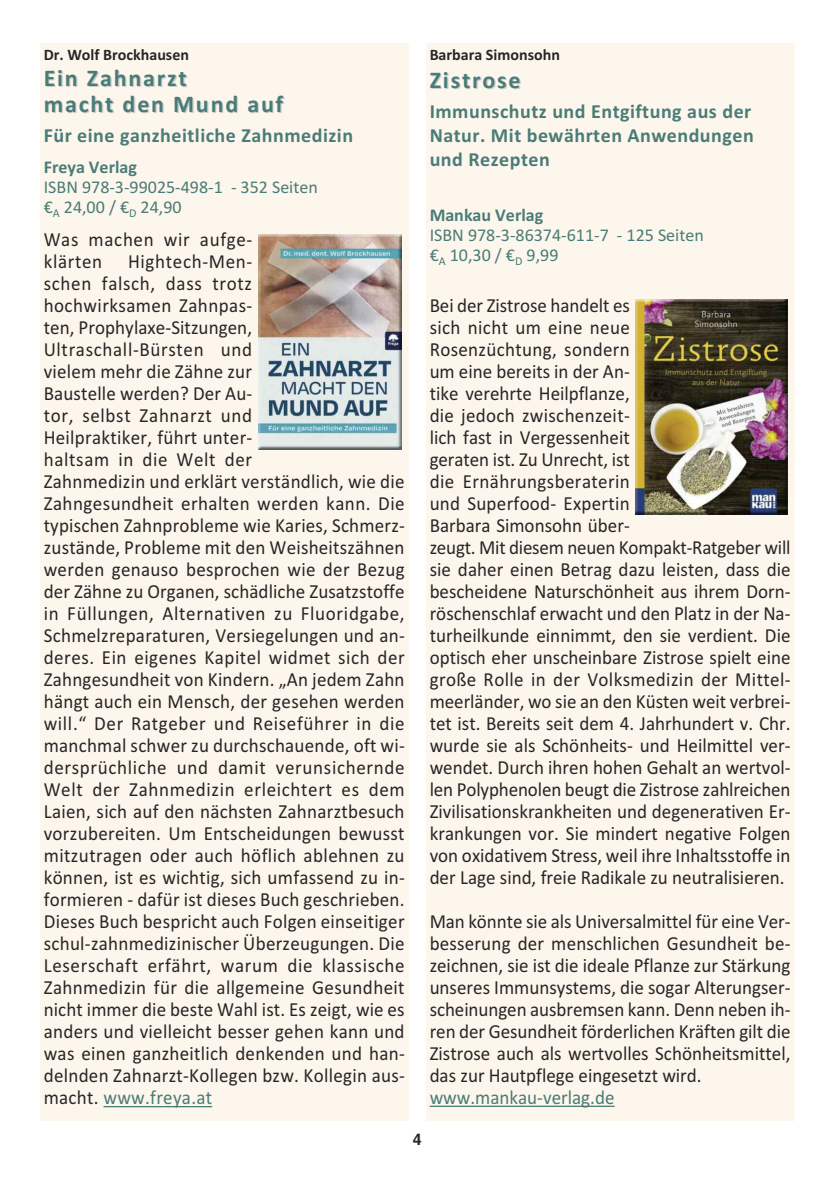
<style>
.page{position:relative;width:840px;height:1191px;background:#fff}
.page>*{position:absolute;margin:0;border:0;box-sizing:border-box;transform-origin:0 0}
.t1{font:700 24px/26px "Calibri";letter-spacing:.075em;color:#4a7c77}
.t2{font:20px/22px "Calibri";letter-spacing:.015em;color:#272627;scale:.95 1}
.t3{font:700 20px/24px "Calibri";letter-spacing:.025em;color:#4a7c77}
.t4{font:20px/22px "Calibri";letter-spacing:.035em;color:#272627;scale:.95 1}
.t5{font:20px "Calibri";color:#4a7c77;scale:.95 1}
.t6{font:18px/20px "Calibri";color:#4a7c77}
.t7{font:700 18px "Calibri";color:#4a7c77}
.t8{font:700 16px "Calibri";color:#272627}
.t9{font:700 16px "Helvetica";color:#272627}
.s1{color:#4a7c77}
</style>
<div class="page">
<div style="left:40px;top:44px;width:368px;height:1077px;background:#fdf6ec"></div>
<hr style="left:103px;top:1106px;width:109px;height:1px;background:#4a7c77">
<img style="left:258px;top:234px;width:143px;height:216px">
<div style="left:425px;top:44px;width:369px;height:1077px;background:#fdf6ec"></div>
<hr style="left:429px;top:1105px;width:185px;height:2px;background:#4a7c77">
<img style="left:635px;top:299px;width:152px;height:215px">
<p class="t8" style="left:44px;top:45px;width:147px">Dr. Wolf Brockhausen</p>
<p class="t1" style="left:44px;top:64px;width:241px">Ein Zahnarzt<br>macht den Mund auf</p>
<p class="t3" style="left:44px;top:123px;width:311px">Für eine ganzheitliche Zahnmedizin</p>
<p class="t7" style="left:44px;top:156px;width:95px">Freya Verlag</p>
<p class="t6" style="left:44px;top:176px;width:275px">ISBN 978-3-99025-498-1 - 352 Seiten €<sub>A</sub> 24,00 / €<sub>D</sub> 24,90</p>
<p class="t4" style="left:44px;top:228px;width:221px">Was machen wir aufge&shy;klärten</p>
<p class="t2" style="left:44px;top:250px;width:381px;text-indent:84px">Hightech-Men-<br>schen falsch, dass trotz<br>hochwirksamen Zahnpas-<br>ten, Prophylaxe-Sitzungen, Ultraschall-Bürsten und<br>vielem mehr die Zähne zur<br>Baustelle werden? Der Au-<br>tor, selbst Zahnarzt und<br>Heilpraktiker, führt unter-<br>haltsam in die Welt der<br>Zahnmedizin und erklärt verständlich, wie die Zahngesundheit erhalten werden kann. Die typischen Zahnprobleme wie Karies, Schmerz&shy;zustände, Probleme mit den Weisheitszähnen werden genauso besprochen wie der Bezug der Zähne zu Organen, schädliche Zusatzstoffe in Füllungen, Alternativen zu Fluoridgabe, Schmelzreparaturen, Versiegelungen und an&shy;deres. Ein eigenes Kapitel widmet sich der Zahngesundheit von Kindern. „An jedem Zahn hängt auch ein Mensch, der gesehen werden will.“ Der Ratgeber und Reiseführer in die manchmal schwer zu durchschauende, oft wi&shy;dersprüchliche und damit verunsichernde Welt der Zahnmedizin erleichtert es dem Laien, sich auf den nächsten Zahnarztbesuch vorzubereiten. Um Entscheidungen bewusst mitzutragen oder auch höflich ablehnen zu können, ist es wichtig, sich umfassend zu in&shy;formieren - dafür ist dieses Buch geschrieben.<br>Dieses Buch bespricht auch Folgen einseitiger schul-zahnmedizinischer Überzeugungen. Die Leserschaft erfährt, warum die klassische Zahnmedizin für die allgemeine Gesundheit nicht immer die beste Wahl ist. Es zeigt, wie es anders und vielleicht besser gehen kann und was einen ganzheitlich denkenden und han&shy;delnden Zahnarzt-Kollegen bzw. Kollegin aus&shy;macht. <span class="s1">www.freya.at</span></p>
<p class="t8" style="left:429px;top:45px;width:132px">Barbara Simonsohn</p>
<p class="t1" style="left:429px;top:66px;width:92px">Zistrose</p>
<p class="t3" style="left:429px;top:99px;width:325px">Immunschutz und Entgiftung aus der<br>Natur. Mit bewährten Anwendungen und Rezepten</p>
<p class="t7" style="left:429px;top:204px;width:115px">Mankau Verlag</p>
<p class="t6" style="left:429px;top:224px;width:275px">ISBN 978-3-86374-611-7 - 125 Seiten €<sub>A</sub> 10,30 / €<sub>D</sub> 9,99</p>
<p class="t2" style="left:429px;top:294px;width:381px">Bei der Zistrose handelt es<br>sich nicht um eine neue<br>Rosenzüchtung, sondern<br>um eine bereits in der An-<br>tike verehrte Heilpflanze,<br>die jedoch zwischenzeit-<br>lich fast in Vergessenheit<br>geraten ist. Zu Unrecht, ist<br>die Ernährungsberaterin<br>und Superfood- Expertin<br>Barbara Simonsohn über-<br>zeugt. Mit diesem neuen Kompakt-Ratgeber will sie daher einen Betrag dazu leisten, dass die bescheidene Naturschönheit aus ihrem Dorn&shy;röschenschlaf erwacht und den Platz in der Na&shy;turheilkunde einnimmt, den sie verdient. Die optisch eher unscheinbare Zistrose spielt eine große Rolle in der Volksmedizin der Mittel&shy;meerländer, wo sie an den Küsten weit verbrei&shy;tet ist. Bereits seit dem 4. Jahrhundert v. Chr. wurde sie als Schönheits- und Heilmittel ver&shy;wendet. Durch ihren hohen Gehalt an wertvol&shy;len Polyphenolen beugt die Zistrose zahlreichen Zivilisationskrankheiten und degenerativen Er&shy;krankungen vor. Sie mindert negative Folgen von oxidativem Stress, weil ihre Inhaltsstoffe in der Lage sind, freie Radikale zu neutralisieren.</p>
<p class="t2" style="left:429px;top:910px;width:381px;text-align:justify">Man könnte sie als Universalmittel für eine Ver&shy;besserung der menschlichen Gesundheit be&shy;zeichnen, sie ist die ideale Pflanze zur Stärkung unseres Immunsystems, die sogar Alterungser&shy;scheinungen ausbremsen kann. Denn neben ih&shy;ren der Gesundheit förderlichen Kräften gilt die Zistrose auch als wertvolles Schönheitsmittel, das zur Hautpflege eingesetzt wird.</p>
<p class="t5" style="left:429px;top:1085px;width:196px">www.mankau-verlag.de</p>
<p class="t9" style="left:412px;top:1130px;width:10px">4</p>
</div>
